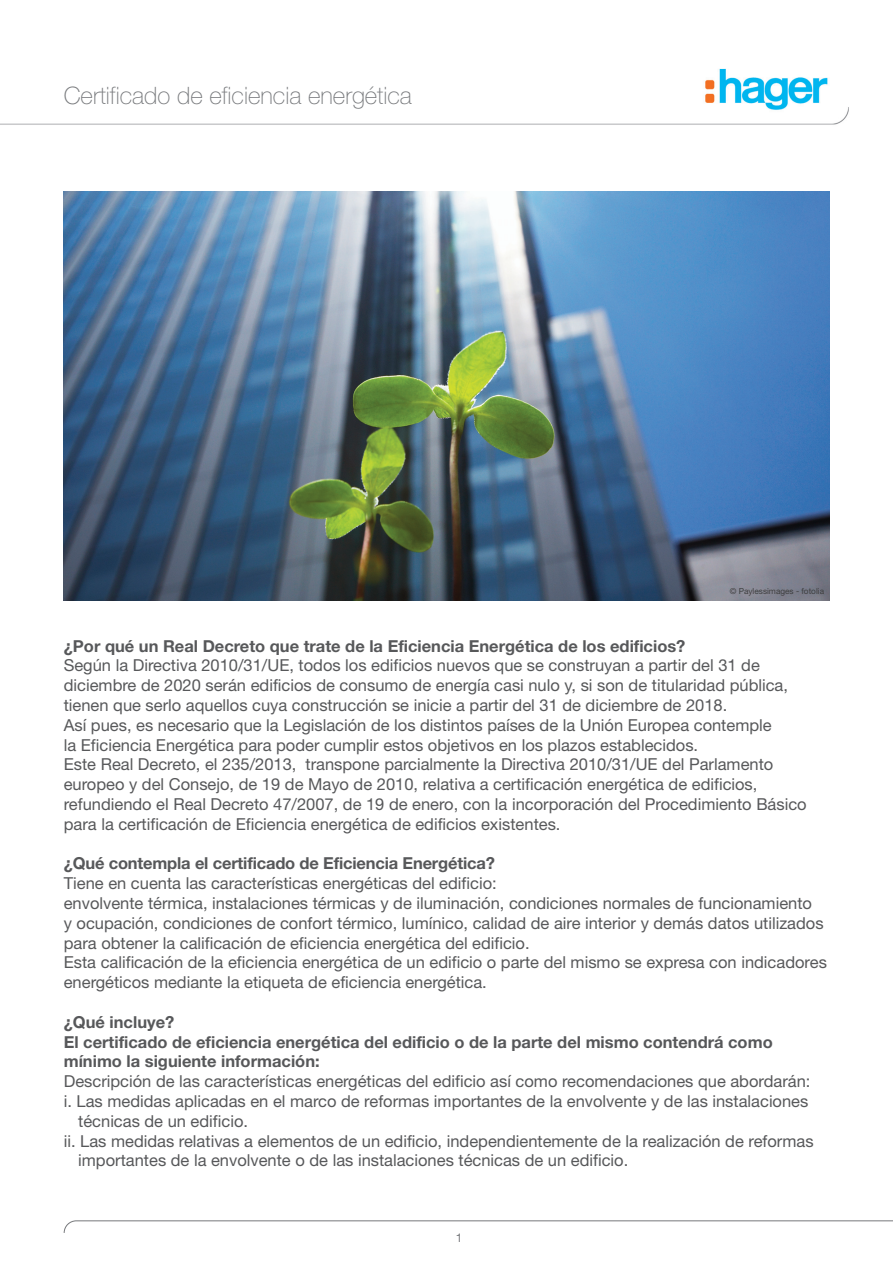
<style>
.page{position:relative;width:893px;height:1263px;background:#fff}
.page>*{position:absolute;margin:0;border:0;box-sizing:border-box;transform-origin:0 0}
.t1{font:100 24px "Helvetica Neue LT";color:#76787b}
.t2{font:16.5px/19.8px "Helvetica Neue LT";color:#57585a}
.t3{font:700 16.5px/19.8px "Helvetica Neue LT";color:#57585a}
.t4{font:12px "Helvetica Neue LT";color:#76787b}
.t5{font:8.25px "Helvetica Neue";color:#3e3e3f}
</style>
<div class="page">
<img style="left:0;top:68px;width:849px;height:57px">
<svg style="left:64px;top:1220px;width:829px;height:13px"></svg>
<img style="left:64px;top:191px;width:765px;height:409px">
<h1 class="t1" style="left:64px;top:87px;width:350px">Certificado de eficiencia energética</h1>
<p class="t5" style="left:730px;top:588px;width:96px">© Paylessimages - fotolia</p>
<p class="t3" style="left:64px;top:637px;width:623px">¿Por qué un Real Decreto que trate de la Eficiencia Energética de los edificios?</p>
<p class="t2" style="left:64px;top:657px;width:744px">Según la Directiva 2010/31/UE, todos los edificios nuevos que se construyan a partir del 31 de diciembre de 2020 serán edificios de consumo de energía casi nulo y, si son de titularidad pública, tienen que serlo aquellos cuya construcción se inicie a partir del 31 de diciembre de 2018.<br>Así pues, es necesario que la Legislación de los distintos países de la Unión Europea contemple<br>la Eficiencia Energética para poder cumplir estos objetivos en los plazos establecidos.<br>Este Real Decreto, el 235/2013, transpone parcialmente la Directiva 2010/31/UE del Parlamento europeo y del Consejo, de 19 de Mayo de 2010, relativa a certificación energética de edificios, refundiendo el Real Decreto 47/2007, de 19 de enero, con la incorporación del Procedimiento Básico para la certificación de Eficiencia energética de edificios existentes.</p>
<p class="t3" style="left:64px;top:855px;width:433px">¿Qué contempla el certificado de Eficiencia Energética?</p>
<p class="t2" style="left:64px;top:875px;width:765px">Tiene en cuenta las características energéticas del edificio:<br>envolvente térmica, instalaciones térmicas y de iluminación, condiciones normales de funcionamiento<br>y ocupación, condiciones de confort térmico, lumínico, calidad de aire interior y demás datos utilizados para obtener la calificación de eficiencia energética del edificio.<br>Esta calificación de la eficiencia energética de un edificio o parte del mismo se expresa con indicadores energéticos mediante la etiqueta de eficiencia energética.</p>
<p class="t3" style="left:64px;top:1013px;width:710px">¿Qué incluye?<br>El certificado de eficiencia energética del edificio o de la parte del mismo contendrá como mínimo la siguiente información:</p>
<p class="t2" style="left:64px;top:1073px;width:748px">Descripción de las características energéticas del edificio así como recomendaciones que abordarán:</p>
<p class="t2" style="left:64px;top:1093px;width:746px">i. Las medidas aplicadas en el marco de reformas importantes de la envolvente y de las instalaciones</p>
<p class="t2" style="left:78px;top:1113px;width:171px">técnicas de un edificio.</p>
<p class="t2" style="left:64px;top:1132px;width:751px">ii. Las medidas relativas a elementos de un edificio, independientemente de la realización de reformas</p>
<p class="t2" style="left:78px;top:1152px;width:552px">importantes de la envolvente o de las instalaciones técnicas de un edificio.</p>
<p class="t4" style="left:456px;top:1233px;width:8px">1</p>
</div>
